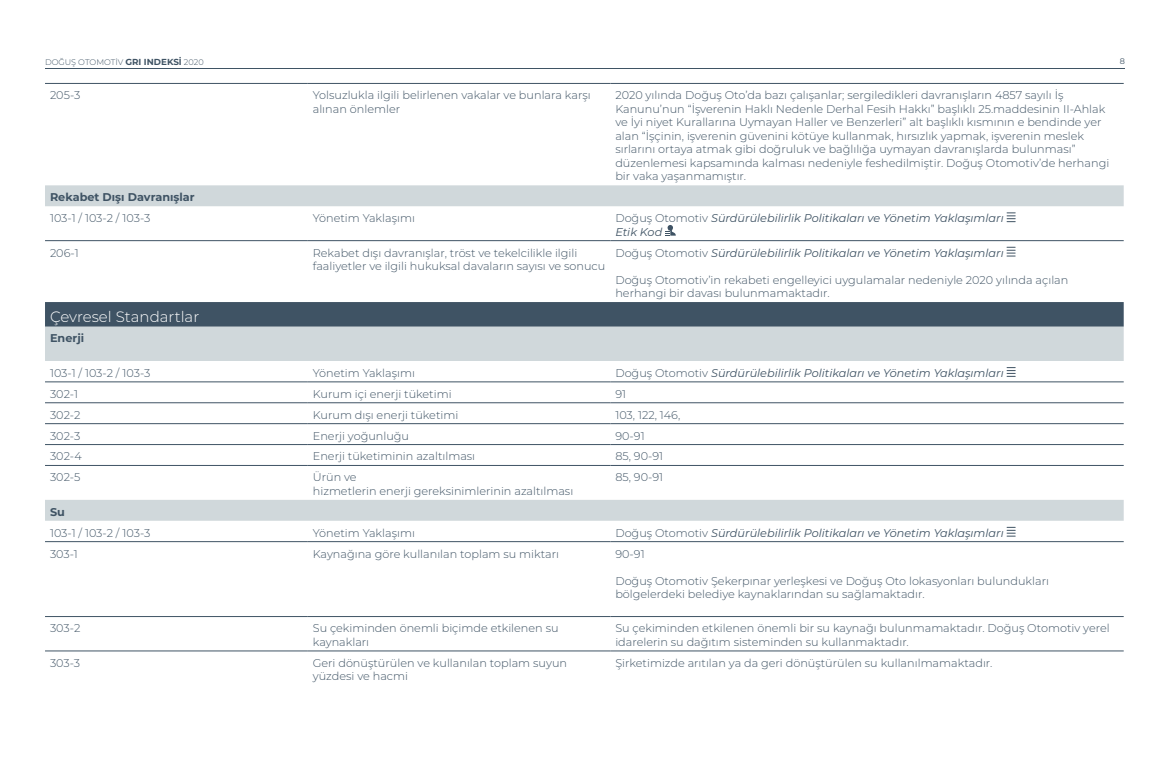
<style>
.page{position:relative;width:1170px;height:762px;background:#fff}
.page>*{position:absolute;margin:0;border:0;box-sizing:border-box;transform-origin:0 0}
.t1{font:300 15px "Montserrat";color:#fff}
.t2{font:300 11.25px/13.5px "Montserrat";color:#3f5364}
.t3{font:italic 11.25px/13.5px "Montserrat";color:#3f5364}
.t4{font:700 11.25px "Montserrat";color:#3f5364}
.t5{font:300 8.12px "Montserrat";color:#3f5364}
.t6{font:8.12px "Montserrat";color:#3f5364}
.s1{font-weight:700;font-size:8.75px}
.s2{font-weight:300;font-style:normal}
</style>
<div class="page">
<hr style="left:45px;top:69px;width:1079px;height:1px;background:#3f5364">
<svg style="left:45px;top:185px;width:1078px;height:336px"></svg>
<svg style="left:45px;top:302px;width:1078px;height:25px;background:#425566"></svg>
<hr style="left:45px;top:83px;width:263px;height:1px;background:#3f5364">
<hr style="left:308px;top:83px;width:302px;height:1px;background:#3f5364">
<hr style="left:610px;top:83px;width:513px;height:1px;background:#3f5364">
<hr style="left:45px;top:240px;width:263px;height:1px;background:#3f5364">
<hr style="left:308px;top:240px;width:302px;height:1px;background:#3f5364">
<hr style="left:610px;top:240px;width:513px;height:1px;background:#3f5364">
<hr style="left:45px;top:382px;width:263px;height:1px;background:#3f5364">
<hr style="left:308px;top:382px;width:302px;height:1px;background:#3f5364">
<hr style="left:610px;top:382px;width:513px;height:1px;background:#3f5364">
<hr style="left:45px;top:402px;width:263px;height:1px;background:#3f5364">
<hr style="left:308px;top:402px;width:302px;height:1px;background:#3f5364">
<hr style="left:610px;top:402px;width:513px;height:1px;background:#3f5364">
<hr style="left:45px;top:423px;width:263px;height:1px;background:#3f5364">
<hr style="left:308px;top:423px;width:302px;height:1px;background:#3f5364">
<hr style="left:610px;top:423px;width:513px;height:1px;background:#3f5364">
<hr style="left:45px;top:444px;width:263px;height:1px;background:#3f5364">
<hr style="left:308px;top:444px;width:302px;height:1px;background:#3f5364">
<hr style="left:610px;top:444px;width:513px;height:1px;background:#3f5364">
<hr style="left:45px;top:465px;width:263px;height:1px;background:#3f5364">
<hr style="left:308px;top:465px;width:302px;height:1px;background:#3f5364">
<hr style="left:610px;top:465px;width:513px;height:1px;background:#3f5364">
<hr style="left:45px;top:541px;width:263px;height:1px;background:#3f5364">
<hr style="left:308px;top:541px;width:302px;height:1px;background:#3f5364">
<hr style="left:610px;top:541px;width:513px;height:1px;background:#3f5364">
<hr style="left:45px;top:616px;width:263px;height:1px;background:#3f5364">
<hr style="left:308px;top:616px;width:302px;height:1px;background:#3f5364">
<hr style="left:610px;top:616px;width:513px;height:1px;background:#3f5364">
<hr style="left:45px;top:651px;width:263px;height:1px;background:#3f5364">
<hr style="left:308px;top:651px;width:302px;height:1px;background:#3f5364">
<hr style="left:610px;top:651px;width:513px;height:1px;background:#3f5364">
<svg style="left:1006px;top:212px;width:9px;height:10px"></svg>
<svg style="left:665px;top:225px;width:10px;height:11px"></svg>
<svg style="left:1006px;top:247px;width:9px;height:9px"></svg>
<svg style="left:1006px;top:367px;width:9px;height:10px"></svg>
<svg style="left:1006px;top:527px;width:9px;height:10px"></svg>
<p class="t5" style="left:45px;top:56px;width:160px">DOĞUŞ OTOMOTİV <span class="s1">GRI INDEKSİ</span> 2020</p>
<p class="t6" style="left:1119px;top:56px;width:7px">8</p>
<p class="t2" style="left:50px;top:88px;width:32px">205-3</p>
<p class="t2" style="left:313px;top:88px;width:279px">Yolsuzlukla ilgili belirlenen vakalar ve bunlara karşı alınan önlemler</p>
<p class="t2" style="left:615px;top:88px;width:495px">2020 yılında Doğuş Oto’da bazı çalışanlar; sergiledikleri davranışların 4857 sayılı İş Kanunu’nun “İşverenin Haklı Nedenle Derhal Fesih Hakkı” başlıklı 25.maddesinin II-Ahlak ve İyi niyet Kurallarına Uymayan Haller ve Benzerleri” alt başlıklı kısmının e bendinde yer alan “İşçinin, işverenin güvenini kötüye kullanmak, hırsızlık yapmak, işverenin meslek sırlarını ortaya atmak gibi doğruluk ve bağlılığa uymayan davranışlarda bulunması” düzenlemesi kapsamında kalması nedeniyle feshedilmiştir. Doğuş Otomotiv’de herhangi bir vaka yaşanmamıştır.</p>
<p class="t4" style="left:50px;top:189px;width:146px">Rekabet Dışı Davranışlar</p>
<p class="t2" style="left:50px;top:211px;width:102px">103-1 / 103-2 / 103-3</p>
<p class="t2" style="left:313px;top:211px;width:104px">Yönetim Yaklaşımı</p>
<p class="t3" style="left:615px;top:211px;width:390px"><span class="s2">Doğuş Otomotiv</span> Sürdürülebilirlik Politikaları ve Yönetim Yaklaşımları<br>Etik Kod</p>
<p class="t2" style="left:50px;top:245px;width:30px">206-1</p>
<p class="t2" style="left:313px;top:245px;width:294px">Rekabet dışı davranışlar, tröst ve tekelcilikle ilgili faaliyetler ve ilgili hukuksal davaların sayısı ve sonucu</p>
<p class="t3" style="left:615px;top:245px;width:390px"><span class="s2">Doğuş Otomotiv</span> Sürdürülebilirlik Politikaları ve Yönetim Yaklaşımları</p>
<p class="t2" style="left:615px;top:272px;width:454px">Doğuş Otomotiv’in rekabeti engelleyici uygulamalar nedeniyle 2020 yılında açılan herhangi bir davası bulunmamaktadır.</p>
<h1 class="t1" style="left:50px;top:306px;width:151px">Çevresel Standartlar</h1>
<p class="t4" style="left:50px;top:330px;width:36px">Enerji</p>
<p class="t2" style="left:50px;top:366px;width:102px">103-1 / 103-2 / 103-3</p>
<p class="t2" style="left:313px;top:366px;width:104px">Yönetim Yaklaşımı</p>
<p class="t3" style="left:615px;top:366px;width:390px"><span class="s2">Doğuş Otomotiv</span> Sürdürülebilirlik Politikaları ve Yönetim Yaklaşımları</p>
<p class="t2" style="left:50px;top:387px;width:29px">302-1</p>
<p class="t2" style="left:313px;top:387px;width:140px">Kurum içi enerji tüketimi</p>
<p class="t2" style="left:615px;top:387px;width:12px">91</p>
<p class="t2" style="left:50px;top:407px;width:32px">302-2</p>
<p class="t2" style="left:313px;top:407px;width:147px">Kurum dışı enerji tüketimi</p>
<p class="t2" style="left:615px;top:407px;width:67px">103, 122, 146,</p>
<p class="t2" style="left:50px;top:428px;width:32px">302-3</p>
<p class="t2" style="left:313px;top:428px;width:98px">Enerji yoğunluğu</p>
<p class="t2" style="left:615px;top:428px;width:31px">90-91</p>
<p class="t2" style="left:50px;top:449px;width:33px">302-4</p>
<p class="t2" style="left:313px;top:449px;width:164px">Enerji tüketiminin azaltılması</p>
<p class="t2" style="left:615px;top:449px;width:49px">85, 90-91</p>
<p class="t2" style="left:50px;top:470px;width:32px">302-5</p>
<p class="t2" style="left:313px;top:470px;width:262px">Ürün ve<br>hizmetlerin enerji gereksinimlerinin azaltılması</p>
<p class="t2" style="left:615px;top:470px;width:49px">85, 90-91</p>
<p class="t4" style="left:50px;top:504px;width:16px">Su</p>
<p class="t2" style="left:50px;top:525px;width:102px">103-1 / 103-2 / 103-3</p>
<p class="t2" style="left:313px;top:525px;width:104px">Yönetim Yaklaşımı</p>
<p class="t3" style="left:615px;top:525px;width:390px"><span class="s2">Doğuş Otomotiv</span> Sürdürülebilirlik Politikaları ve Yönetim Yaklaşımları</p>
<p class="t2" style="left:50px;top:546px;width:29px">303-1</p>
<p class="t2" style="left:313px;top:546px;width:248px">Kaynağına göre kullanılan toplam su miktarı</p>
<p class="t2" style="left:615px;top:546px;width:31px">90-91</p>
<p class="t2" style="left:615px;top:573px;width:435px">Doğuş Otomotiv Şekerpınar yerleşkesi ve Doğuş Oto lokasyonları bulundukları bölgelerdeki belediye kaynaklarından su sağlamaktadır.</p>
<p class="t2" style="left:50px;top:621px;width:32px">303-2</p>
<p class="t2" style="left:313px;top:621px;width:247px">Su çekiminden önemli biçimde etkilenen su kaynakları</p>
<p class="t2" style="left:615px;top:621px;width:496px">Su çekiminden etkilenen önemli bir su kaynağı bulunmamaktadır. Doğuş Otomotiv yerel idarelerin su dağıtım sisteminden su kullanmaktadır.</p>
<p class="t2" style="left:50px;top:656px;width:32px">303-3</p>
<p class="t2" style="left:313px;top:656px;width:256px">Geri dönüştürülen ve kullanılan toplam suyun yüzdesi ve hacmi</p>
<p class="t2" style="left:615px;top:656px;width:378px">Şirketimizde arıtılan ya da geri dönüştürülen su kullanılmamaktadır.</p>
</div>
